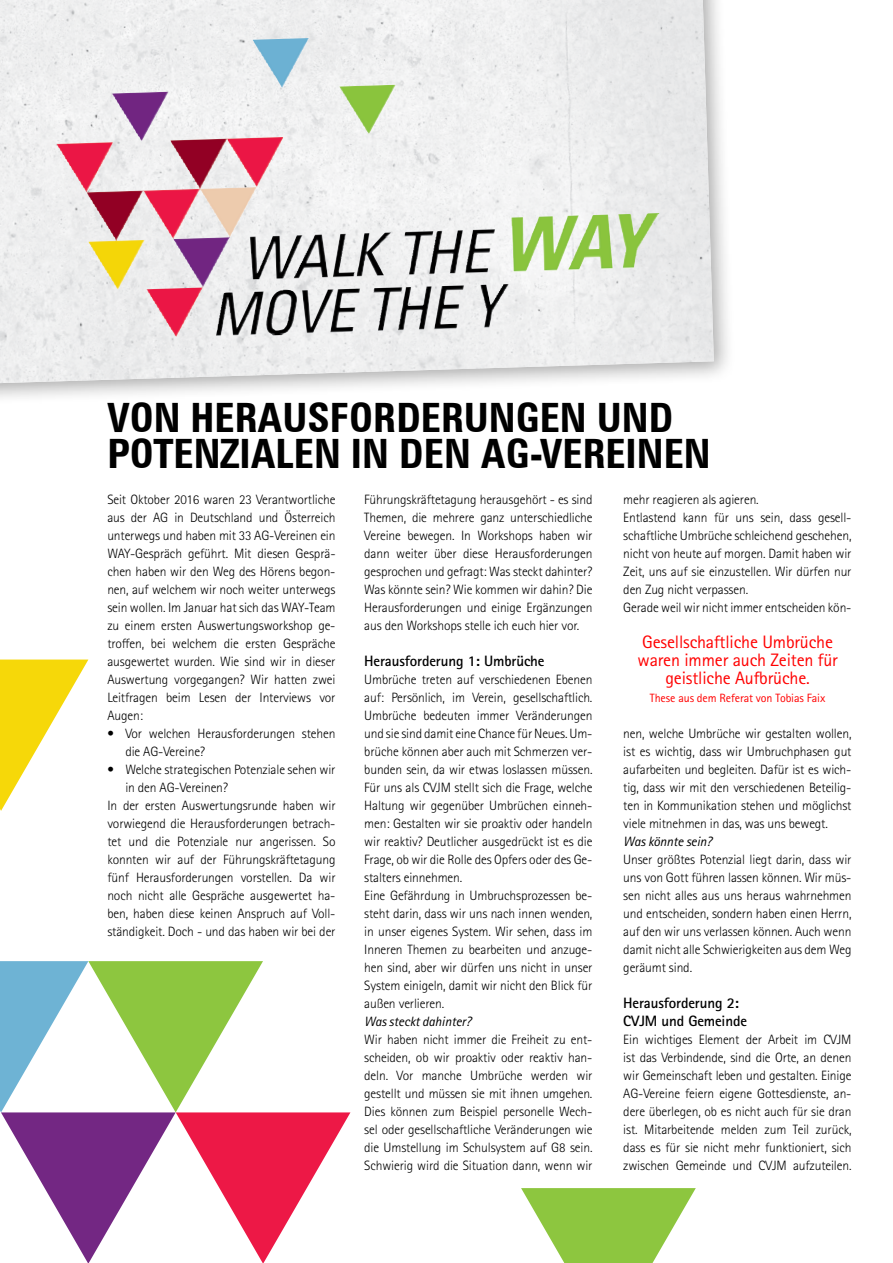
<style>
.page{position:relative;width:893px;height:1263px;background:#fff}
.page>*{position:absolute;margin:0;border:0;box-sizing:border-box;transform-origin:0 0}
.t1{font:700 condensed 40.5px/36px "Zurich BT";color:#000}
.t2{font:18px/18px "Rotis Sans Serif Std";letter-spacing:-.01em;color:#f00;text-align:center}
.t3{font:700 15px/18px "Rotis Sans Serif Std";letter-spacing:-.01em;color:#000}
.t4{font:300 13.5px/18px "Rotis Sans Serif Std";letter-spacing:-.01em;color:#000;text-align:justify}
.t5{font:italic 13.5px "Rotis Sans Serif Std";letter-spacing:-.01em;color:#000}
.t6{font:12px "Rotis Sans Serif Std";letter-spacing:-.01em;color:#f00}
</style>
<div class="page">
<svg style="left:521px;top:1188px;width:175px;height:75px"></svg>
<svg style="left:0;top:659px;width:88px;height:152px"></svg>
<svg style="left:0;top:961px;width:350px;height:302px"></svg>
<div style="left:0;top:0;width:736px;height:406px;background:#000;opacity:.33"></div>
<img style="left:0;top:0;width:714px;height:383px">
<img style="left:112px;top:38px;width:284px;height:96px">
<h1 class="t1" style="left:107px;top:399px;width:605px">VON HERAUSFORDERUNGEN UND<br>POTENZIALEN IN DEN AG-VEREINEN</h1>
<p class="t4" style="left:107px;top:491px;width:230px">Seit Oktober 2016 waren 23 Verantwortliche aus der AG in Deutschland und Österreich unterwegs und haben mit 33 AG-Vereinen ein WAY-Gespräch geführt. Mit diesen Gesprä&shy;chen haben wir den Weg des Hörens begon&shy;nen, auf welchem wir noch weiter unterwegs sein wollen. Im Januar hat sich das WAY-Team zu einem ersten Auswertungsworkshop ge&shy;troffen, bei welchem die ersten Gespräche ausgewertet wurden. Wie sind wir in dieser Auswertung vorgegangen? Wir hatten zwei Leitfragen beim Lesen der Interviews vor Augen:</p>
<p class="t4" style="left:125px;top:725px;width:212px;text-indent:-18px">• Vor welchen Herausforderungen stehen die AG-Vereine?</p>
<p class="t4" style="left:107px;top:761px;width:230px">• Welche strategischen Potenziale sehen wir</p>
<p class="t4" style="left:125px;top:779px;width:104px">in den AG-Vereinen?</p>
<p class="t4" style="left:107px;top:797px;width:230px">In der ersten Auswertungsrunde haben wir</p>
<p class="t4" style="left:107px;top:815px;width:230px">vorwiegend die Herausforderungen betrach-</p>
<p class="t4" style="left:107px;top:833px;width:230px">tet und die Potenziale nur angerissen. So</p>
<p class="t4" style="left:107px;top:851px;width:230px">konnten wir auf der Führungskräftetagung</p>
<p class="t4" style="left:107px;top:869px;width:230px">fünf Herausforderungen vorstellen. Da wir</p>
<p class="t4" style="left:107px;top:887px;width:230px">noch nicht alle Gespräche ausgewertet ha-</p>
<p class="t4" style="left:107px;top:905px;width:230px">ben, haben diese keinen Anspruch auf Voll-</p>
<p class="t4" style="left:107px;top:923px;width:230px">ständigkeit. Doch - und das haben wir bei der</p>
<p class="t4" style="left:364px;top:491px;width:230px">Führungskräftetagung herausgehört - es sind Themen, die mehrere ganz unterschiedliche Vereine bewegen. In Workshops haben wir dann weiter über diese Herausforderungen gesprochen und gefragt: Was steckt dahinter?<br>Was könnte sein? Wie kommen wir dahin? Die Herausforderungen und einige Ergänzungen aus den Workshops stelle ich euch hier vor.</p>
<p class="t3" style="left:364px;top:652px;width:182px">Herausforderung 1: Umbrüche</p>
<p class="t4" style="left:364px;top:671px;width:230px;text-align:left">Umbrüche treten auf verschiedenen Ebenen auf: Persönlich, im Verein, gesellschaftlich.<br>Umbrüche bedeuten immer Veränderungen und sie sind damit eine Chance für Neues. Um&shy;brüche können aber auch mit Schmerzen ver&shy;bunden sein, da wir etwas loslassen müssen.<br>Für uns als CVJM stellt sich die Frage, welche Haltung wir gegenüber Umbrüchen einneh&shy;men: Gestalten wir sie proaktiv oder handeln wir reaktiv? Deutlicher ausgedrückt ist es die Frage, ob wir die Rolle des Opfers oder des Ge&shy;stalters einnehmen.<br>Eine Gefährdung in Umbruchsprozessen be&shy;steht darin, dass wir uns nach innen wenden, in unser eigenes System. Wir sehen, dass im Inneren Themen zu bearbeiten und anzuge&shy;hen sind, aber wir dürfen uns nicht in unser System einigeln, damit wir nicht den Blick für außen verlieren.</p>
<p class="t5" style="left:364px;top:1013px;width:108px">Was steckt dahinter?</p>
<p class="t4" style="left:364px;top:1031px;width:230px">Wir haben nicht immer die Freiheit zu ent&shy;scheiden, ob wir proaktiv oder reaktiv han&shy;deln. Vor manche Umbrüche werden wir gestellt und müssen sie mit ihnen umgehen.<br>Dies können zum Beispiel personelle Wech&shy;sel oder gesellschaftliche Veränderungen wie die Umstellung im Schulsystem auf G8 sein.<br>Schwierig wird die Situation dann, wenn wir</p>
<p class="t4" style="left:623px;top:491px;width:230px;text-align:left">mehr reagieren als agieren.<br>Entlastend kann für uns sein, dass gesell&shy;schaftliche Umbrüche schleichend geschehen, nicht von heute auf morgen. Damit haben wir Zeit, uns auf sie einzustellen. Wir dürfen nur den Zug nicht verpassen.<br>Gerade weil wir nicht immer entscheiden kön-</p>
<h2 class="t2" style="left:637px;top:633px;width:202px">Gesellschaftliche Umbrüche waren immer auch Zeiten für geistliche Aufbrüche.</h2>
<p class="t6" style="left:650px;top:691px;width:177px">These aus dem Referat von Tobias Faix</p>
<p class="t4" style="left:623px;top:725px;width:230px">nen, welche Umbrüche wir gestalten wollen, ist es wichtig, dass wir Umbruchphasen gut aufarbeiten und begleiten. Dafür ist es wich&shy;tig, dass wir mit den verschiedenen Beteilig&shy;ten in Kommunikation stehen und möglichst viele mitnehmen in das, was uns bewegt.</p>
<p class="t5" style="left:623px;top:833px;width:90px">Was könnte sein?</p>
<p class="t4" style="left:623px;top:850px;width:230px">Unser größtes Potenzial liegt darin, dass wir uns von Gott führen lassen können. Wir müs&shy;sen nicht alles aus uns heraus wahrnehmen und entscheiden, sondern haben einen Herrn, auf den wir uns verlassen können. Auch wenn damit nicht alle Schwierigkeiten aus dem Weg geräumt sind.</p>
<p class="t3" style="left:623px;top:994px;width:125px">Herausforderung 2:<br>CVJM und Gemeinde</p>
<p class="t4" style="left:623px;top:1031px;width:230px">Ein wichtiges Element der Arbeit im CVJM ist das Verbindende, sind die Orte, an denen wir Gemeinschaft leben und gestalten. Einige AG-Vereine feiern eigene Gottesdienste, an&shy;dere überlegen, ob es nicht auch für sie dran ist. Mitarbeitende melden zum Teil zurück, dass es für sie nicht mehr funktioniert, sich zwischen Gemeinde und CVJM aufzuteilen.</p>
</div>
